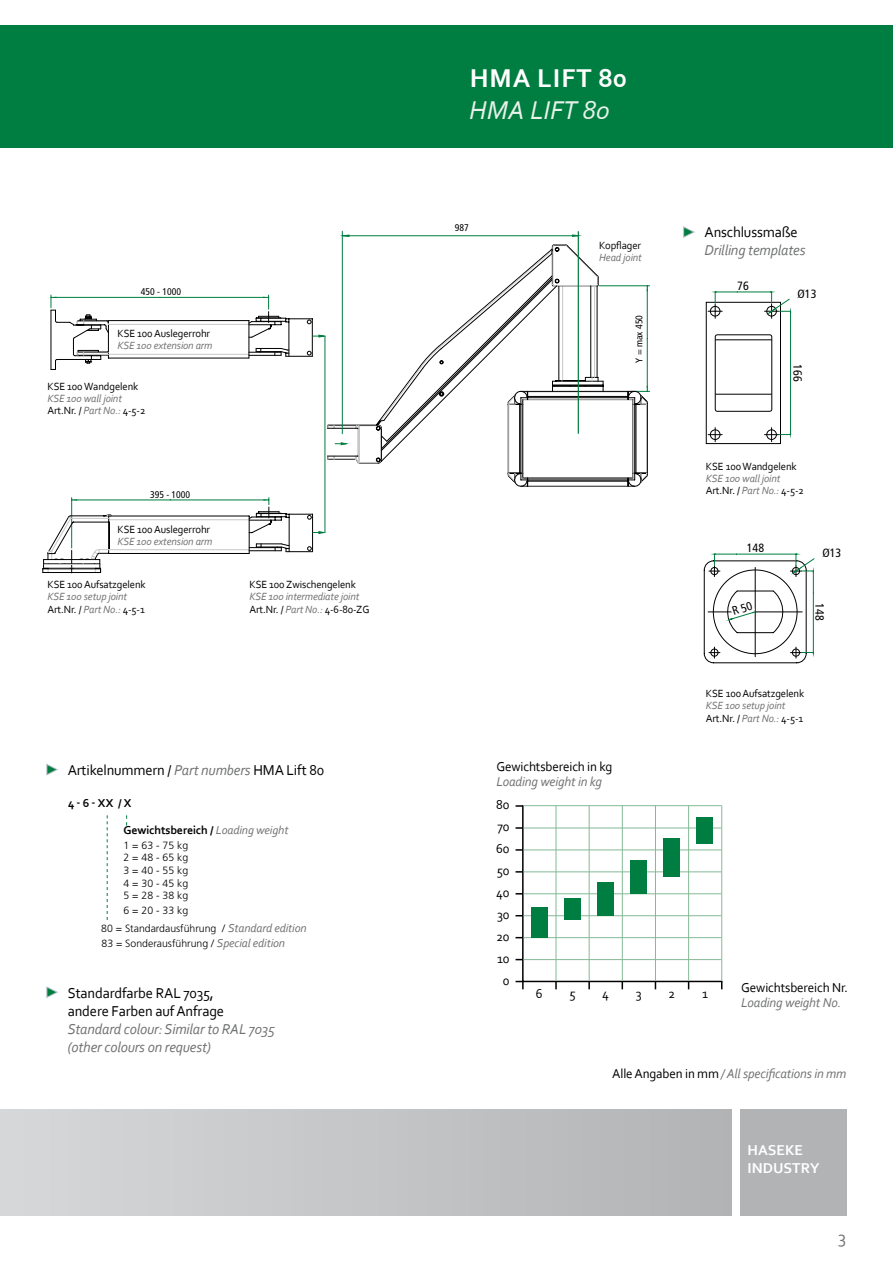
<style>
.page{position:relative;width:893px;height:1263px;background:#fff}
.page>*{position:absolute;margin:0;border:0;box-sizing:border-box;transform-origin:0 0}
.t1{font:700 27px "Corbel";letter-spacing:.04em;color:#fff}
.t2{font:italic 27px "Corbel";color:#e8f1ea}
.t3{font:18px "Corbel";color:#707172}
.t4{font:15px/18px "Corbel";letter-spacing:-.01em;color:#000}
.t5{font:italic 15px/18px "Corbel";letter-spacing:-.01em;color:#707172}
.t6{font:700 15px "Corbel";color:#fff}
.t7{font:italic 13.5px "Corbel";letter-spacing:-.01em;color:#707172}
.t8{font:13.5px/22px "Corbel";letter-spacing:-.01em;color:#000;text-align:center}
.t9{font:700 12px "Corbel";letter-spacing:-.01em;color:#000}
.t10{font:condensed 12px "Frutiger";color:#000}
.t11{font:italic 10.95px/12.1px "Corbel";letter-spacing:-.01em;color:#707172}
.t12{font:10.95px "Corbel";letter-spacing:-.01em;color:#000}
.t13{font:300 10.5px/12.6px "Frutiger";color:#000;text-align:justify}
.t14{font:condensed 9.75px "Frutiger";color:#000}
.s1{font-style:normal;color:#000}
.s2{font-style:italic;color:#707172}
.s3{font-weight:400;font-style:italic;color:#707172}
.s4{font-family:"Corbel";font-weight:400;font-style:italic;font-size:12px;color:#707172}
</style>
<div class="page">
<svg style="left:42px;top:498px;width:283px;height:75px"></svg>
<svg style="left:50px;top:244px;width:600px;height:243px"></svg>
<hr style="left:325px;top:336px;width:1px;height:196px;background:#007d40">
<hr style="left:342px;top:231px;width:1px;height:203px;background:#007d40">
<hr style="left:342px;top:235px;width:236px;height:1px;background:#007d40">
<hr style="left:578px;top:231px;width:1px;height:203px;background:#007d40">
<hr style="left:706px;top:443px;width:74px;height:1px;background:#000">
<hr style="left:706px;top:302px;width:1px;height:142px;background:#000">
<hr style="left:780px;top:302px;width:1px;height:142px;background:#000">
<hr style="left:706px;top:302px;width:74px;height:1px;background:#000">
<svg style="left:708px;top:292px;width:83px;height:150px"></svg>
<svg style="left:516px;top:805px;width:207px;height:184px"></svg>
<hr style="left:721px;top:805px;width:1px;height:176px;background:#84ba96">
<div style="left:531px;top:907px;width:16px;height:31px;background:#007d40"></div>
<div style="left:564px;top:898px;width:16px;height:22px;background:#007d40"></div>
<div style="left:597px;top:882px;width:16px;height:34px;background:#007d40"></div>
<div style="left:630px;top:861px;width:16px;height:33px;background:#007d40"></div>
<div style="left:663px;top:838px;width:16px;height:39px;background:#007d40"></div>
<div style="left:696px;top:817px;width:16px;height:27px;background:#007d40"></div>
<svg style="left:683px;top:227px;width:11px;height:11px"></svg>
<svg style="left:47px;top:764px;width:10px;height:11px"></svg>
<svg style="left:47px;top:987px;width:10px;height:11px"></svg>
<svg style="left:107px;top:815px;width:1px;height:105px"></svg>
<div style="left:0;top:25px;width:893px;height:122px;background:#007d40"></div>
<div style="left:740px;top:1109px;width:106px;height:107px;background:#b1b3b4"></div>
<div style="left:0;top:1109px;width:731px;height:107px;background:linear-gradient(to right,#d7d8d9,#b2b3b5)"></div>
<svg style="left:703px;top:554px;width:112px;height:109px"></svg>
<p class="t14" style="left:141px;top:286px;width:42px">450 - 1000</p>
<p class="t12" style="left:117px;top:327px;width:94px">KSE 100 Auslegerrohr</p>
<p class="t11" style="left:117px;top:339px;width:97px">KSE 100 extension arm</p>
<p class="t12" style="left:47px;top:379px;width:92px">KSE 100 Wandgelenk</p>
<p class="t11" style="left:47px;top:392px;width:99px">KSE 100 wall joint<br><span class="s1">Art.Nr. /</span> Part No.: <span class="s1">4-5-2</span></p>
<p class="t14" style="left:150px;top:489px;width:42px">395 - 1000</p>
<p class="t12" style="left:117px;top:522px;width:94px">KSE 100 Auslegerrohr</p>
<p class="t11" style="left:117px;top:535px;width:97px">KSE 100 extension arm</p>
<p class="t12" style="left:47px;top:578px;width:100px">KSE 100 Aufsatzgelenk</p>
<p class="t11" style="left:47px;top:590px;width:99px">KSE 100 setup joint<br><span class="s1">Art.Nr. /</span> Part No.: <span class="s1">4-5-1</span></p>
<p class="t12" style="left:249px;top:578px;width:108px">KSE 100 Zwischengelenk</p>
<p class="t11" style="left:249px;top:590px;width:122px">KSE 100 intermediate joint<br><span class="s1">Art.Nr. /</span> Part No.: <span class="s1">4-6-80-ZG</span></p>
<h3 class="t4" style="left:68px;top:760px;width:258px">Artikelnummern / <span class="s2">Part numbers</span> HMA Lift 80</h3>
<p class="t9" style="left:68px;top:796px;width:65px">4 - 6 - xx / X</p>
<p class="t9" style="left:124px;top:823px;width:166px">Gewichtsbereich / <span class="s3">Loading weight</span></p>
<p class="t13" style="left:124px;top:839px;width:66px">1 = 63 - 75 kg 2 = 48 - 65 kg 3 = 40 - 55 kg 4 = 30 - 45 kg 5 = 28 - 38 kg</p>
<p class="t13" style="left:101px;top:900px;width:207px;line-height:18.6px;text-indent:22px">6 = 20 - 33 kg<br>80 = Standardausführung / <span class="s4">Standard edition</span></p>
<p class="t13" style="left:102px;top:937px;width:185px">83 = Sonderausführung / <span class="s4">Special edition</span></p>
<h3 class="t4" style="left:68px;top:983px;width:158px">Standardfarbe RAL 7035, andere Farben auf Anfrage</h3>
<h3 class="t5" style="left:68px;top:1019px;width:209px">Standard colour: Similar to RAL 7035 (other colours on request)</h3>
<h1 class="t1" style="left:470px;top:61px;width:159px">HMA LIFT 80</h1>
<h1 class="t2" style="left:469px;top:93px;width:142px">HMA LIFT 80</h1>
<p class="t14" style="left:455px;top:222px;width:15px">987</p>
<p class="t12" style="left:599px;top:239px;width:44px">Kopflager</p>
<p class="t11" style="left:599px;top:251px;width:44px">Head joint</p>
<p class="t14" style="left:634px;top:363px;width:49px;rotate:-90deg">Y = max 450</p>
<h3 class="t4" style="left:705px;top:223px;width:95px">Anschlussmaße</h3>
<h3 class="t5" style="left:705px;top:241px;width:102px">Drilling templates</h3>
<p class="t10" style="left:737px;top:278px;width:13px">76</p>
<p class="t10" style="left:798px;top:287px;width:20px">Ø13</p>
<p class="t10" style="left:805px;top:364px;width:19px;rotate:90deg">166</p>
<p class="t12" style="left:706px;top:460px;width:92px">KSE 100 Wandgelenk</p>
<p class="t11" style="left:706px;top:472px;width:99px">KSE 100 wall joint<br><span class="s1">Art.Nr. /</span> Part No.: <span class="s1">4-5-2</span></p>
<p class="t10" style="left:747px;top:541px;width:19px">148</p>
<p class="t10" style="left:822px;top:546px;width:20px">Ø13</p>
<p class="t10" style="left:827px;top:603px;width:19px;rotate:90deg">148</p>
<p class="t12" style="left:706px;top:687px;width:100px">KSE 100 Aufsatzgelenk</p>
<p class="t11" style="left:706px;top:699px;width:99px">KSE 100 setup joint<br><span class="s1">Art.Nr. /</span> Part No.: <span class="s1">4-5-1</span></p>
<p class="t8" style="left:496px;top:755px;width:117px">Gewichtsbereich in kg</p>
<p class="t7" style="left:496px;top:773px;width:107px">Loading weight in kg</p>
<p class="t8" style="left:496px;top:793px;width:15px">80<br>70<br>60<br>50<br>40<br>30<br>20<br>10<br>0</p>
<p class="t8" style="left:536px;top:982px;width:8px">6</p>
<p class="t8" style="left:569px;top:982px;width:8px">5</p>
<p class="t8" style="left:602px;top:982px;width:8px">4</p>
<p class="t8" style="left:636px;top:982px;width:7px">3</p>
<p class="t8" style="left:669px;top:982px;width:8px">2</p>
<p class="t8" style="left:702px;top:982px;width:7px">1</p>
<p class="t8" style="left:741px;top:976px;width:108px">Gewichtsbereich Nr.</p>
<p class="t7" style="left:741px;top:994px;width:102px">Loading weight No.</p>
<p class="t7" style="left:612px;top:1065px;width:236px"><span class="s1">Alle Angaben in mm</span> / All specifications in mm</p>
<h3 class="t6" style="left:748px;top:1141px;width:57px">HASEKE</h3>
<h3 class="t6" style="left:748px;top:1158px;width:74px">INDuSTRY</h3>
<h2 class="t3" style="left:838px;top:1225px;width:9px">3</h2>
</div>
